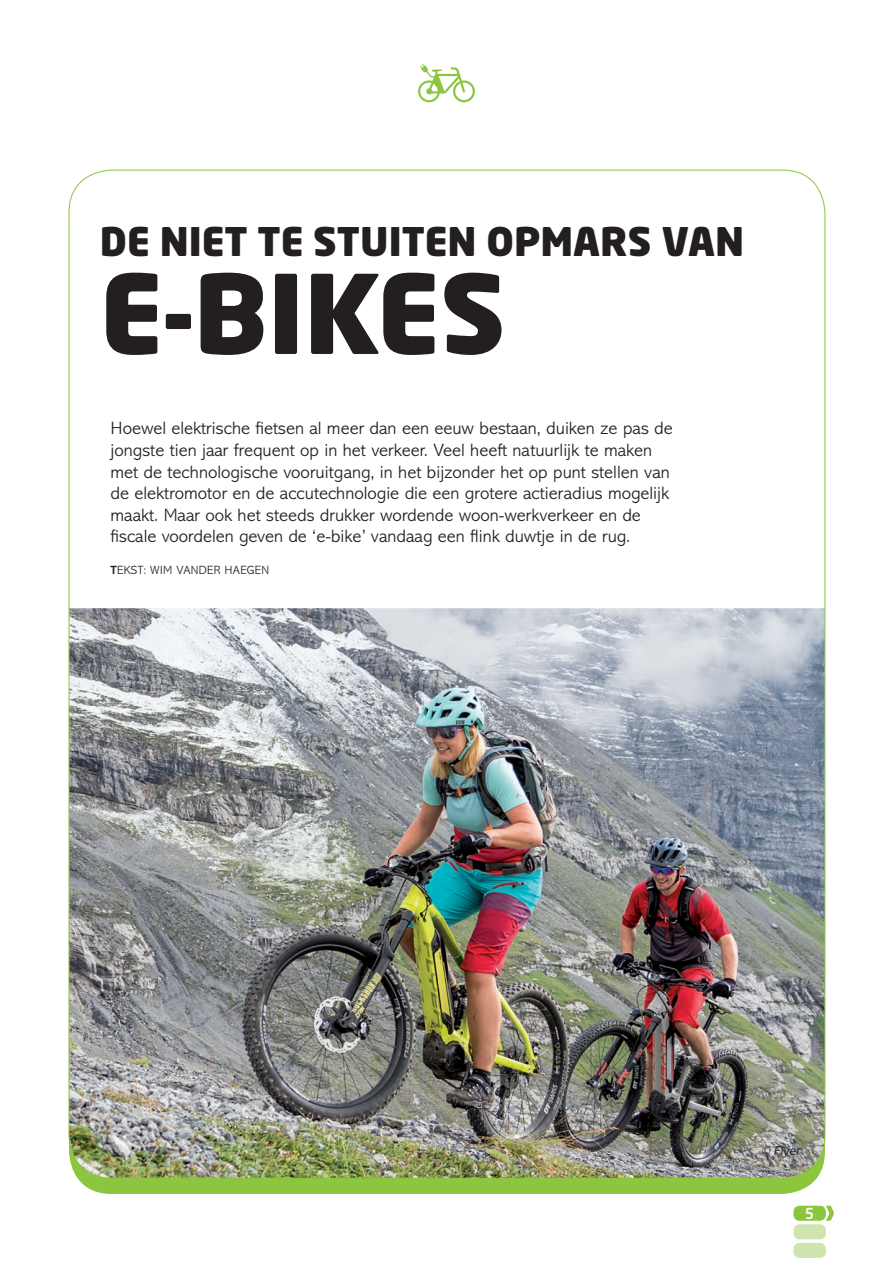
<style>
.page{position:relative;width:893px;height:1263px;background:#fff}
.page>*{position:absolute;margin:0;border:0;box-sizing:border-box;transform-origin:0 0}
.t1{font:900 108px "Neo Sans Std";color:#231f20}
.t2{font:900 39px "Neo Sans Std";color:#231f20}
.t3{font:300 18px/21.6px "Abadi MT Std";color:#231f20}
.t4{font:500 15px "Neo Sans";color:#fff}
.t5{font:300 12px "Abadi MT Std";letter-spacing:.025em;color:#231f20}
.t6{font:italic 12px "Neo Sans Std";color:#231f20}
.s1{font-weight:700}
</style>
<div class="page">
<div style="left:793px;top:1224px;width:33px;height:15px;background:#cfe4ae;border-radius:6px"></div>
<div style="left:793px;top:1243px;width:33px;height:15px;background:#cfe4ae;border-radius:6px"></div>
<div style="left:793px;top:1206px;width:33px;height:15px;background:#8bc63e;border-radius:6px"></div>
<svg style="left:418px;top:64px;width:57px;height:38px"></svg>
<div style="left:69px;top:762px;width:756px;height:432px;background:#8bc63e;border-radius:43px"></div>
<img style="left:69px;top:608px;width:756px;height:570px">
<svg style="left:826px;top:1206px;width:8px;height:15px"></svg>
<h2 class="t2" style="left:100px;top:216px;width:646px">DE NIET TE STUITEN OPMARS VAN</h2>
<h1 class="t1" style="left:100px;top:243px;width:407px">E-BIKES</h1>
<p class="t3" style="left:111px;top:418px;width:564px">Hoewel elektrische fietsen al meer dan een eeuw bestaan, duiken ze pas de jongste tien jaar frequent op in het verkeer. Veel heeft natuurlijk te maken met de technologische vooruitgang, in het bijzonder het op punt stellen van de elektromotor en de accutechnologie die een grotere actieradius mogelijk maakt. Maar ook het steeds drukker wordende woon-werkverkeer en de fiscale voordelen geven de ‘e-bike’ vandaag een flink duwtje in de rug.</p>
<p class="t5" style="left:111px;top:563px;width:160px"><span class="s1">T</span>EKST: WIM VANDER HAEGEN</p>
<p class="t6" style="left:761px;top:1143px;width:40px">© Flyer</p>
<p class="t4" style="left:805px;top:1206px;width:11px">5</p>
</div>
